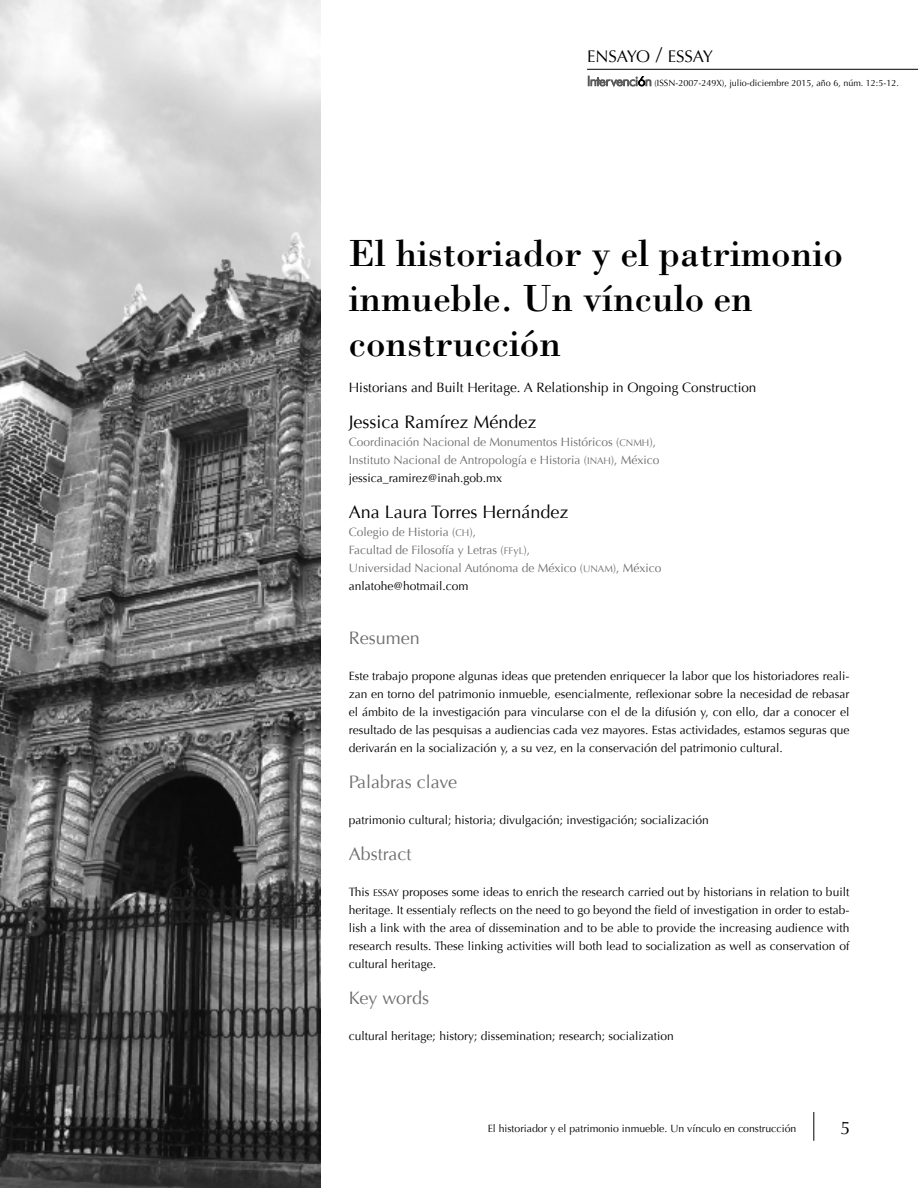
<style>
.page{position:relative;width:918px;height:1188px;background:#fff}
.page>*{position:absolute;margin:0;border:0;box-sizing:border-box;transform-origin:0 0}
.t1{font:39px/45px "Bodoni";color:#000}
.t2{font:18px "Optima";color:#000}
.t3{font:18px "Optima";color:#6d6e71}
.t4{font:16.8px "Optima Regular SC800";color:#000}
.t5{font:13.5px "Optima";color:#000}
.t6{font:12px/18px "Optima";color:#000;text-align:justify}
.t7{font:12px/18px "Optima";color:#6d6e71}
.t8{font:10.5px "Optima";color:#000}
.t9{font:9px "Optima";color:#000}
.s1{font-size:21px}
.s2{font-family:"Futura BT";font-weight:300;font-size:13.5px;color:#58595b}
.s3{font-family:"Futura BT";font-weight:300;font-size:13.5px}
.s4{font-family:"Optima Regular SC800";font-size:9.6px}
.s5{color:#000}
.s6{font-size:10.5px}
</style>
<div class="page">
<svg style="left:814px;top:1112px;width:1px;height:29px"></svg>
<img style="left:0;top:0;width:320px;height:1188px">
<hr style="left:587px;top:69px;width:331px;height:1px;background:#000">
<svg style="left:588px;top:76px;width:64px;height:11px"></svg>
<h3 class="t4" style="left:587px;top:47px;width:128px">ENSAYO <span class="s1">/</span> ESSAY</h3>
<p class="t9" style="left:587px;top:78px;width:313px"><span class="s2">Intervenci</span><span class="s3">ó</span><span class="s2">n</span> (ISSN-2007-249X), julio-diciembre 2015, año 6, núm. 12:5-12.</p>
<h1 class="t1" style="left:349px;top:230px;width:496px">El historiador y el patrimonio inmueble. Un vínculo en construcción</h1>
<p class="t5" style="left:349px;top:380px;width:409px">Historians and Built Heritage. A Relationship in Ongoing Construction</p>
<h2 class="t2" style="left:349px;top:411px;width:189px">Jessica Ramírez Méndez</h2>
<p class="t7" style="left:349px;top:433px;width:312px">Coordinación Nacional de Monumentos Históricos (<span class="s4">CNMH</span>),<br>Instituto Nacional de Antropología e Historia (<span class="s4">INAH</span>), México <span class="s5">jessica_ramirez@inah.gob.mx</span></p>
<h2 class="t2" style="left:349px;top:501px;width:221px">Ana Laura Torres Hernández</h2>
<p class="t7" style="left:349px;top:523px;width:314px">Colegio de Historia (<span class="s4">CH</span>),<br>Facultad de Filosofía y Letras (<span class="s4">FF</span><span class="s6">y</span><span class="s4">L</span>),<br>Universidad Nacional Autónoma de México (<span class="s4">UNAM</span>), México <span class="s5">anlatohe@hotmail.com</span></p>
<h2 class="t3" style="left:349px;top:628px;width:73px">Resumen</h2>
<p class="t6" style="left:349px;top:667px;width:502px">Este trabajo propone algunas ideas que pretenden enriquecer la labor que los historiadores reali&shy;zan en torno del patrimonio inmueble, esencialmente, reflexionar sobre la necesidad de rebasar el ámbito de la investigación para vincularse con el de la difusión y, con ello, dar a conocer el resultado de las pesquisas a audiencias cada vez mayores. Estas actividades, estamos seguras que derivarán en la socialización y, a su vez, en la conservación del patrimonio cultural.</p>
<h2 class="t3" style="left:349px;top:771px;width:110px">Palabras clave</h2>
<p class="t6" style="left:349px;top:811px;width:362px">patrimonio cultural; historia; divulgación; investigación; socialización</p>
<h2 class="t3" style="left:349px;top:843px;width:64px">Abstract</h2>
<p class="t6" style="left:349px;top:883px;width:502px">This <span class="s4">ESSAY</span> proposes some ideas to enrich the research carried out by historians in relation to built heritage. It essentialy reflects on the need to go beyond the field of investigation in order to estab&shy;lish a link with the area of dissemination and to be able to provide the increasing audience with research results. These linking activities will both lead to socialization as well as conservation of cultural heritage.</p>
<h2 class="t3" style="left:349px;top:987px;width:82px">Key words</h2>
<p class="t6" style="left:349px;top:1027px;width:326px">cultural heritage; history; dissemination; research; socialization</p>
<p class="t8" style="left:488px;top:1122px;width:310px">El historiador y el patrimonio inmueble. Un vínculo en construcción</p>
<h2 class="t2" style="left:840px;top:1117px;width:12px">5</h2>
</div>
